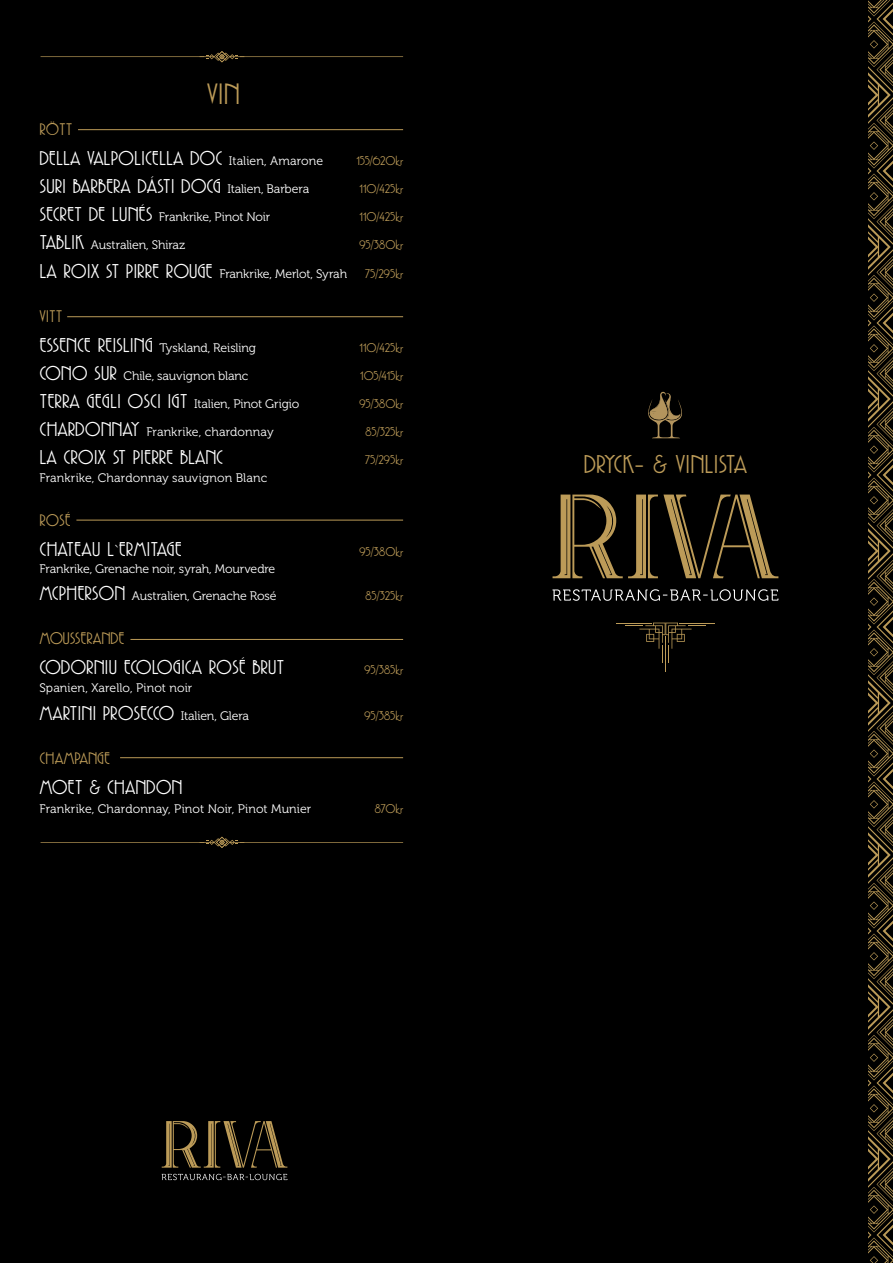
<style>
.page{position:relative;width:893px;height:1263px;background:#fff}
.page>*{position:absolute;margin:0;border:0;box-sizing:border-box;transform-origin:0 0}
.t1{font:700 34.5px "Gatsby FLF";color:#bc9b58}
.t2{font:700 30.3px "Gatsby FLF";color:#bc9b58}
.t3{font:700 23.4px "Gatsby FLF";color:#fff}
.t4{font:700 19.8px "Gatsby FLF";color:#bc9b58}
.t5{font:700 14.85px "Gatsby FLF";letter-spacing:.01em;color:#bc9b58}
.t6{font:12.3px/27px "Museo 300";letter-spacing:-.005em;color:#fff}
.s1{font-family:"Museo 300";font-weight:400;font-size:12.3px}
.s2{font-family:"Gatsby FLF";font-weight:700;font-size:23.4px}
.s3{font-family:"Gatsby FLF";font-weight:700;font-size:14.85px;color:#bc9b58}
</style>
<div class="page">
<svg style="left:867px;top:0;width:26px;height:1263px"></svg>
<div style="left:0;top:0;width:867px;height:1263px;background:#000"></div>
<svg style="left:552px;top:589px;width:226px;height:12px"></svg>
<svg style="left:552px;top:494px;width:226px;height:84px"></svg>
<hr style="left:616px;top:623px;width:36px;height:1px;background:#bc9b58">
<svg style="left:625px;top:623px;width:81px;height:40px"></svg>
<hr style="left:665px;top:636px;width:1px;height:36px;background:#bc9b58">
<hr style="left:679px;top:623px;width:36px;height:1px;background:#bc9b58">
<svg style="left:648px;top:392px;width:34px;height:46px"></svg>
<svg style="left:200px;top:51px;width:44px;height:11px"></svg>
<hr style="left:240px;top:56px;width:163px;height:1px;background:#bc9b58">
<hr style="left:41px;top:56px;width:163px;height:1px;background:#bc9b58">
<svg style="left:162px;top:1174px;width:125px;height:6px"></svg>
<svg style="left:162px;top:1121px;width:125px;height:47px"></svg>
<hr style="left:67px;top:316px;width:336px;height:1px;background:#bc9b58">
<hr style="left:76px;top:520px;width:327px;height:1px;background:#bc9b58">
<hr style="left:120px;top:757px;width:283px;height:1px;background:#bc9b58">
<hr style="left:130px;top:639px;width:273px;height:1px;background:#bc9b58">
<hr style="left:78px;top:129px;width:325px;height:1px;background:#bc9b58">
<svg style="left:204px;top:837px;width:36px;height:11px"></svg>
<hr style="left:240px;top:842px;width:163px;height:1px;background:#bc9b58">
<hr style="left:41px;top:842px;width:163px;height:1px;background:#bc9b58">
<h1 class="t1" style="left:207px;top:78px;width:34px">VIN</h1>
<h3 class="t4" style="left:39px;top:120px;width:35px">RÖTT</h3>
<h3 class="t3" style="left:39px;top:147px;width:285px">DELLA VALPOLICELLA DOC <span class="s1">Italien, Amarone</span></h3>
<p class="t5" style="left:356px;top:154px;width:49px">155/620kr</p>
<h3 class="t3" style="left:39px;top:175px;width:271px">SURI BARBERA DÁSTI DOCG <span class="s1">Italien, Barbera</span></h3>
<p class="t5" style="left:359px;top:182px;width:45px">110/425kr</p>
<p class="t6" style="left:39px;top:204px;width:232px"><span class="s2">SECRET DE LUNÉS</span> Frankrike, Pinot Noir</p>
<p class="t5" style="left:359px;top:210px;width:45px">110/425kr</p>
<p class="t6" style="left:39px;top:232px;width:147px"><span class="s2">TABLIK</span> Australien, Shiraz</p>
<p class="t5" style="left:359px;top:238px;width:46px">95/380kr</p>
<p class="t6" style="left:39px;top:260px;width:365px"><span class="s2">LA ROIX ST PIRRE ROUGE</span> Frankrike, Merlot, Syrah <span class="s3">75/295kr</span></p>
<h3 class="t4" style="left:39px;top:307px;width:25px">VITT</h3>
<p class="t6" style="left:39px;top:334px;width:218px"><span class="s2">ESSENCE REISLING</span> Tyskland, Reisling</p>
<p class="t5" style="left:359px;top:340px;width:45px">110/425kr</p>
<p class="t6" style="left:39px;top:362px;width:210px"><span class="s2">CONO SUR</span> Chile, sauvignon blanc</p>
<p class="t5" style="left:360px;top:369px;width:45px">105/415kr</p>
<p class="t6" style="left:39px;top:390px;width:261px"><span class="s2">TERRA GEGLI OSCI IGT</span> Italien, Pinot Grigio</p>
<p class="t5" style="left:359px;top:397px;width:46px">95/380kr</p>
<p class="t6" style="left:39px;top:419px;width:236px"><span class="s2">CHARDONNAY</span> Frankrike, chardonnay</p>
<p class="t5" style="left:366px;top:425px;width:39px">85/325kr</p>
<h3 class="t3" style="left:39px;top:447px;width:185px">LA CROIX ST PIERRE BLANC</h3>
<p class="t5" style="left:365px;top:453px;width:40px">75/295kr</p>
<p class="t6" style="left:39px;top:464px;width:229px">Frankrike, Chardonnay sauvignon Blanc</p>
<h3 class="t4" style="left:39px;top:511px;width:33px">ROSÉ</h3>
<h3 class="t3" style="left:39px;top:538px;width:144px">CHATEAU L`ERMITAGE</h3>
<p class="t5" style="left:359px;top:544px;width:46px">95/380kr</p>
<p class="t6" style="left:39px;top:555px;width:239px">Frankrike, Grenache noir, syrah, Mourvedre<br><span class="s2">MCPHERSON</span> Australien, Grenache Rosé</p>
<p class="t5" style="left:366px;top:589px;width:39px">85/325kr</p>
<h3 class="t4" style="left:39px;top:629px;width:87px">MOUSSERANDE</h3>
<h3 class="t3" style="left:39px;top:656px;width:247px">CODORNIU ECOLOGICA ROSÉ BRUT</h3>
<p class="t5" style="left:364px;top:663px;width:41px">95/385kr</p>
<p class="t6" style="left:39px;top:675px;width:154px">Spanien, Xarello, Pinot noir</p>
<h3 class="t3" style="left:39px;top:702px;width:211px">MARTINI PROSECCO <span class="s1">Italien, Glera</span></h3>
<p class="t5" style="left:364px;top:709px;width:41px">95/385kr</p>
<h3 class="t4" style="left:39px;top:749px;width:72px">CHAMPANGE</h3>
<h3 class="t3" style="left:39px;top:776px;width:144px">MOET &amp; CHANDON</h3>
<p class="t6" style="left:39px;top:796px;width:273px">Frankrike, Chardonnay, Pinot Noir, Pinot Munier</p>
<p class="t5" style="left:375px;top:802px;width:30px">870kr</p>
<h2 class="t2" style="left:584px;top:450px;width:165px">DRYCK- &amp; VINLISTA</h2>
</div>
